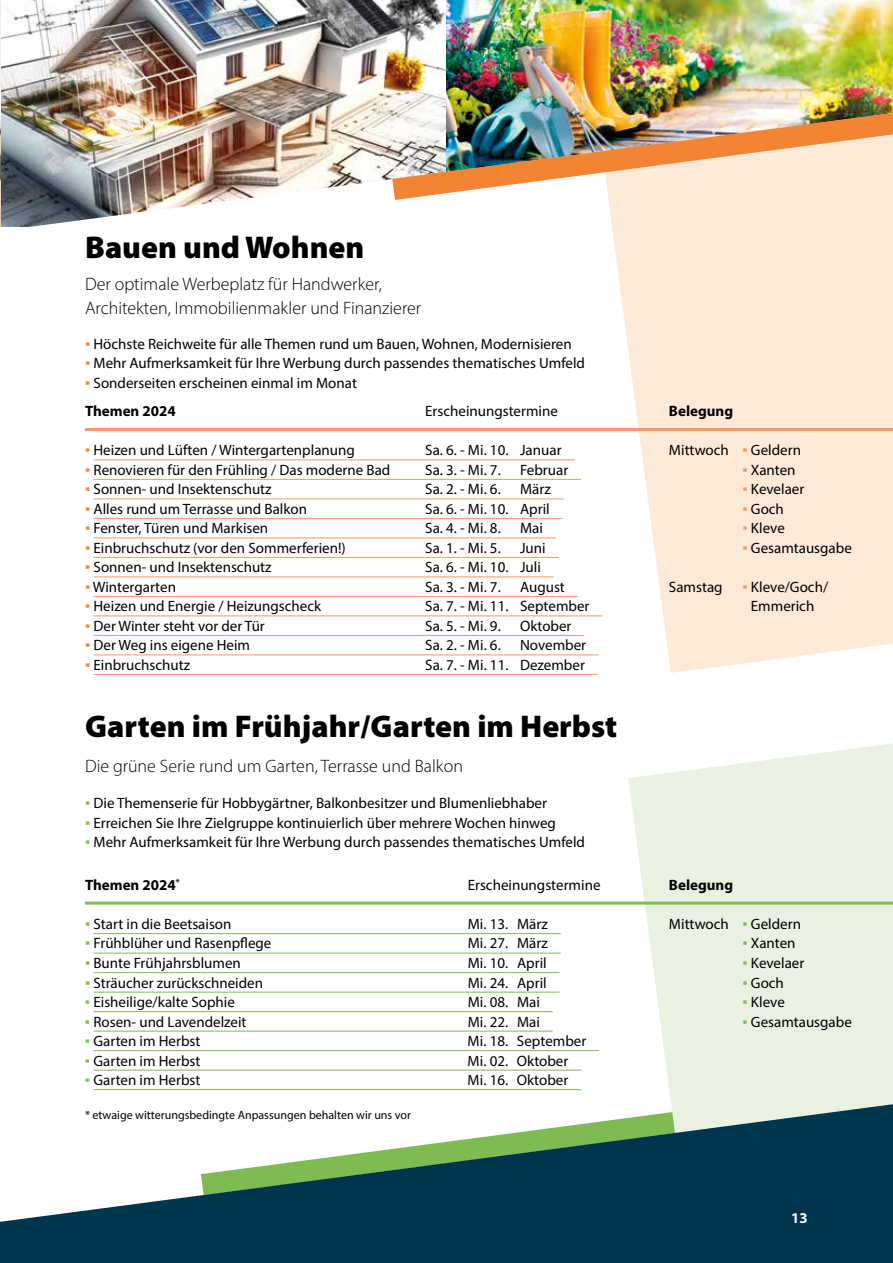
<style>
.page{position:relative;width:893px;height:1263px;background:#fff}
.page>*{position:absolute;margin:0;border:0;box-sizing:border-box;transform-origin:0 0}
.t1{font:900 31.5px "Myriad Pro";color:#000}
.t2{font:300 18px/24px "Myriad Pro";color:#000}
.t3{font:15px/19.5px "Myriad Pro";color:#000;text-align:center}
.t4{font:700 15px "Myriad Pro";color:#000}
.t5{font:700 15px "Myriad Pro";color:#fff}
.t6{font:12px "Myriad Pro";color:#000}
.s1{font-family:"Verdana";color:#f18534}
.s2{font-family:"Verdana";color:#7ebc53}
.s3{font-family:"Verdana";color:#f49963}
</style>
<div class="page">
<svg style="left:201px;top:1089px;width:381px;height:2px"></svg>
<svg style="left:628px;top:743px;width:265px;height:361px;background:#ebf3e4"></svg>
<img style="left:1px;top:0;width:445px;height:113px">
<img style="left:446px;top:0;width:447px;height:113px">
<img style="left:0;top:0;width:1px;height:87px">
<img style="left:0;top:113px;width:392px;height:114px">
<svg style="left:608px;top:200px;width:285px;height:473px;background:#fdecdc"></svg>
<svg style="left:0;top:1104px;width:893px;height:159px;fill:#00354e"></svg>
<hr style="left:94px;top:459px;width:480px;height:1px;background:#f49963">
<hr style="left:94px;top:479px;width:487px;height:1px;background:#f49963">
<hr style="left:94px;top:498px;width:470px;height:1px;background:#f49963">
<hr style="left:94px;top:518px;width:468px;height:1px;background:#f49963">
<hr style="left:94px;top:537px;width:462px;height:1px;background:#f49963">
<hr style="left:94px;top:557px;width:464px;height:1px;background:#f49963">
<hr style="left:94px;top:576px;width:460px;height:1px;background:#f49963">
<hr style="left:94px;top:596px;width:484px;height:1px;background:#f49963">
<hr style="left:94px;top:615px;width:508px;height:1px;background:#f49963">
<hr style="left:94px;top:635px;width:490px;height:1px;background:#f49963">
<hr style="left:94px;top:654px;width:505px;height:1px;background:#f49963">
<hr style="left:94px;top:674px;width:504px;height:1px;background:#f49963">
<hr style="left:94px;top:933px;width:467px;height:1px;background:#7ebc53">
<hr style="left:94px;top:953px;width:467px;height:1px;background:#7ebc53">
<hr style="left:94px;top:972px;width:465px;height:1px;background:#7ebc53">
<hr style="left:94px;top:992px;width:465px;height:1px;background:#7ebc53">
<hr style="left:94px;top:1011px;width:459px;height:1px;background:#7ebc53">
<hr style="left:94px;top:1031px;width:459px;height:1px;background:#7ebc53">
<hr style="left:94px;top:1050px;width:505px;height:1px;background:#7ebc53">
<hr style="left:94px;top:1070px;width:487px;height:1px;background:#7ebc53">
<hr style="left:94px;top:1089px;width:487px;height:1px;background:#7ebc53">
<img style="left:392px;top:113px;width:501px;height:87px">
<hr style="left:85px;top:428px;width:808px;height:3px;background:#f49963">
<hr style="left:85px;top:901px;width:808px;height:3px;background:#7ebc53">
<h1 class="t1" style="left:85px;top:226px;width:281px">Bauen und Wohnen</h1>
<p class="t2" style="left:85px;top:272px;width:338px">Der optimale Werbeplatz für Handwerker,<br>Architekten, Immobilienmakler und Finanzierer</p>
<p class="t3" style="left:85px;top:334px;width:488px"><span class="s1">▪</span> Höchste Reichweite für alle Themen rund um Bauen, Wohnen, Modernisieren</p>
<p class="t3" style="left:85px;top:353px;width:501px"><span class="s1">▪</span> Mehr Aufmerksamkeit für Ihre Werbung durch passendes thematisches Umfeld</p>
<p class="t3" style="left:85px;top:373px;width:273px"><span class="s1">▪</span> Sonderseiten erscheinen einmal im Monat</p>
<p class="t4" style="left:85px;top:401px;width:92px">Themen 2024</p>
<p class="t3" style="left:425px;top:401px;width:134px">Erscheinungstermine</p>
<p class="t3" style="left:85px;top:440px;width:271px"><span class="s1">▪</span> Heizen und Lüften / Wintergartenplanung</p>
<p class="t3" style="left:425px;top:440px;width:138px">Sa. 6. - Mi. 10. Januar</p>
<p class="t3" style="left:85px;top:460px;width:307px"><span class="s1">▪</span> Renovieren für den Frühling / Das moderne Bad</p>
<p class="t3" style="left:425px;top:460px;width:77px">Sa. 3. - Mi. 7.</p>
<p class="t3" style="left:520px;top:460px;width:50px">Februar</p>
<p class="t3" style="left:85px;top:479px;width:188px"><span class="s1">▪</span> Sonnen- und Insektenschutz</p>
<p class="t3" style="left:425px;top:479px;width:77px">Sa. 2. - Mi. 6.</p>
<p class="t3" style="left:520px;top:479px;width:32px">März</p>
<p class="t3" style="left:85px;top:499px;width:224px"><span class="s1">▪</span> Alles rund um Terrasse und Balkon</p>
<p class="t3" style="left:425px;top:499px;width:126px">Sa. 6. - Mi. 10. April</p>
<p class="t3" style="left:85px;top:518px;width:185px"><span class="s1">▪</span> Fenster, Türen und Markisen</p>
<p class="t3" style="left:425px;top:518px;width:77px">Sa. 4. - Mi. 8.</p>
<p class="t3" style="left:520px;top:518px;width:24px">Mai</p>
<p class="t3" style="left:85px;top:538px;width:262px"><span class="s1">▪</span> Einbruchschutz (vor den Sommerferien!)</p>
<p class="t3" style="left:425px;top:538px;width:77px">Sa. 1. - Mi. 5.</p>
<p class="t3" style="left:520px;top:538px;width:27px">Juni</p>
<p class="t3" style="left:85px;top:557px;width:188px"><span class="s1">▪</span> Sonnen- und Insektenschutz</p>
<p class="t3" style="left:425px;top:557px;width:117px">Sa. 6. - Mi. 10. Juli</p>
<p class="t3" style="left:85px;top:577px;width:92px"><span class="s1">▪</span> Wintergarten</p>
<p class="t3" style="left:425px;top:577px;width:77px">Sa. 3. - Mi. 7.</p>
<p class="t3" style="left:520px;top:577px;width:46px">August</p>
<p class="t3" style="left:85px;top:596px;width:238px"><span class="s1">▪</span> Heizen und Energie / Heizungscheck</p>
<p class="t3" style="left:425px;top:596px;width:166px">Sa. 7. - Mi. 11. September</p>
<p class="t3" style="left:85px;top:616px;width:181px"><span class="s1">▪</span> Der Winter steht vor der Tür</p>
<p class="t3" style="left:425px;top:616px;width:77px">Sa. 5. - Mi. 9.</p>
<p class="t3" style="left:520px;top:616px;width:53px">Oktober</p>
<p class="t3" style="left:85px;top:635px;width:167px"><span class="s1">▪</span> Der Weg ins eigene Heim</p>
<p class="t3" style="left:425px;top:635px;width:77px">Sa. 2. - Mi. 6.</p>
<p class="t3" style="left:520px;top:635px;width:68px">November</p>
<p class="t3" style="left:85px;top:655px;width:107px"><span class="s1">▪</span> Einbruchschutz</p>
<p class="t3" style="left:425px;top:655px;width:161px">Sa. 7. - Mi. 11. Dezember</p>
<h1 class="t1" style="left:85px;top:705px;width:534px">Garten im Frühjahr/Garten im Herbst</h1>
<p class="t2" style="left:85px;top:754px;width:379px">Die grüne Serie rund um Garten, Terrasse und Balkon</p>
<p class="t3" style="left:85px;top:793px;width:463px"><span class="s2">▪</span> Die Themenserie für Hobbygärtner, Balkonbesitzer und Blumenliebhaber</p>
<p class="t3" style="left:85px;top:813px;width:472px"><span class="s2">▪</span> Erreichen Sie Ihre Zielgruppe kontinuierlich über mehrere Wochen hinweg</p>
<p class="t3" style="left:85px;top:832px;width:501px"><span class="s2">▪</span> Mehr Aufmerksamkeit für Ihre Werbung durch passendes thematisches Umfeld</p>
<p class="t4" style="left:85px;top:875px;width:96px">Themen 2024<sup>*</sup></p>
<p class="t3" style="left:468px;top:875px;width:134px">Erscheinungstermine</p>
<p class="t3" style="left:85px;top:914px;width:148px"><span class="s2">▪</span> Start in die Beetsaison</p>
<p class="t3" style="left:468px;top:914px;width:82px">Mi. 13. März</p>
<p class="t3" style="left:85px;top:933px;width:188px"><span class="s2">▪</span> Frühblüher und Rasenpflege</p>
<p class="t3" style="left:468px;top:933px;width:82px">Mi. 27. März</p>
<p class="t3" style="left:85px;top:953px;width:157px"><span class="s2">▪</span> Bunte Frühjahrsblumen</p>
<p class="t3" style="left:468px;top:953px;width:81px">Mi. 10. April</p>
<p class="t3" style="left:85px;top:972px;width:180px"><span class="s2">▪</span> Sträucher zurückschneiden</p>
<p class="t3" style="left:468px;top:972px;width:81px">Mi. 24. April</p>
<p class="t3" style="left:85px;top:992px;width:152px"><span class="s2">▪</span> Eisheilige/kalte Sophie</p>
<p class="t3" style="left:468px;top:992px;width:74px">Mi. 08. Mai</p>
<p class="t3" style="left:85px;top:1011px;width:163px"><span class="s2">▪</span> Rosen- und Lavendelzeit</p>
<p class="t3" style="left:468px;top:1011px;width:74px">Mi. 22. Mai</p>
<p class="t3" style="left:85px;top:1031px;width:117px"><span class="s2">▪</span> Garten im Herbst</p>
<p class="t3" style="left:468px;top:1031px;width:120px">Mi. 18. September</p>
<p class="t3" style="left:85px;top:1050px;width:117px"><span class="s2">▪</span> Garten im Herbst</p>
<p class="t3" style="left:468px;top:1050px;width:102px">Mi. 02. Oktober</p>
<p class="t3" style="left:85px;top:1070px;width:117px"><span class="s2">▪</span> Garten im Herbst</p>
<p class="t3" style="left:468px;top:1070px;width:102px">Mi. 16. Oktober</p>
<p class="t6" style="left:85px;top:1107px;width:328px">* etwaige witterungsbedingte Anpassungen behalten wir uns vor</p>
<p class="t4" style="left:669px;top:401px;width:66px">Belegung</p>
<p class="t3" style="left:669px;top:440px;width:134px">Mittwoch <span class="s3">▪</span> Geldern</p>
<p class="t3" style="left:742px;top:460px;width:55px"><span class="s3">▪</span> Xanten</p>
<p class="t3" style="left:742px;top:479px;width:63px"><span class="s3">▪</span> Kevelaer</p>
<p class="t3" style="left:742px;top:499px;width:43px"><span class="s3">▪</span> Goch</p>
<p class="t3" style="left:742px;top:518px;width:44px"><span class="s3">▪</span> Kleve</p>
<p class="t3" style="left:742px;top:538px;width:111px"><span class="s3">▪</span> Gesamtausgabe</p>
<p class="t3" style="left:669px;top:577px;width:55px">Samstag</p>
<p class="t3" style="left:742px;top:577px;width:87px"><span class="s3">▪</span> Kleve/Goch/<br>Emmerich</p>
<p class="t4" style="left:669px;top:875px;width:66px">Belegung</p>
<p class="t3" style="left:669px;top:914px;width:134px">Mittwoch <span class="s2">▪</span> Geldern</p>
<p class="t3" style="left:742px;top:933px;width:55px"><span class="s2">▪</span> Xanten</p>
<p class="t3" style="left:742px;top:953px;width:63px"><span class="s2">▪</span> Kevelaer</p>
<p class="t3" style="left:742px;top:972px;width:43px"><span class="s2">▪</span> Goch</p>
<p class="t3" style="left:742px;top:992px;width:44px"><span class="s2">▪</span> Kleve</p>
<p class="t3" style="left:742px;top:1011px;width:111px"><span class="s2">▪</span> Gesamtausgabe</p>
<p class="t5" style="left:791px;top:1208px;width:18px">13</p>
</div>
